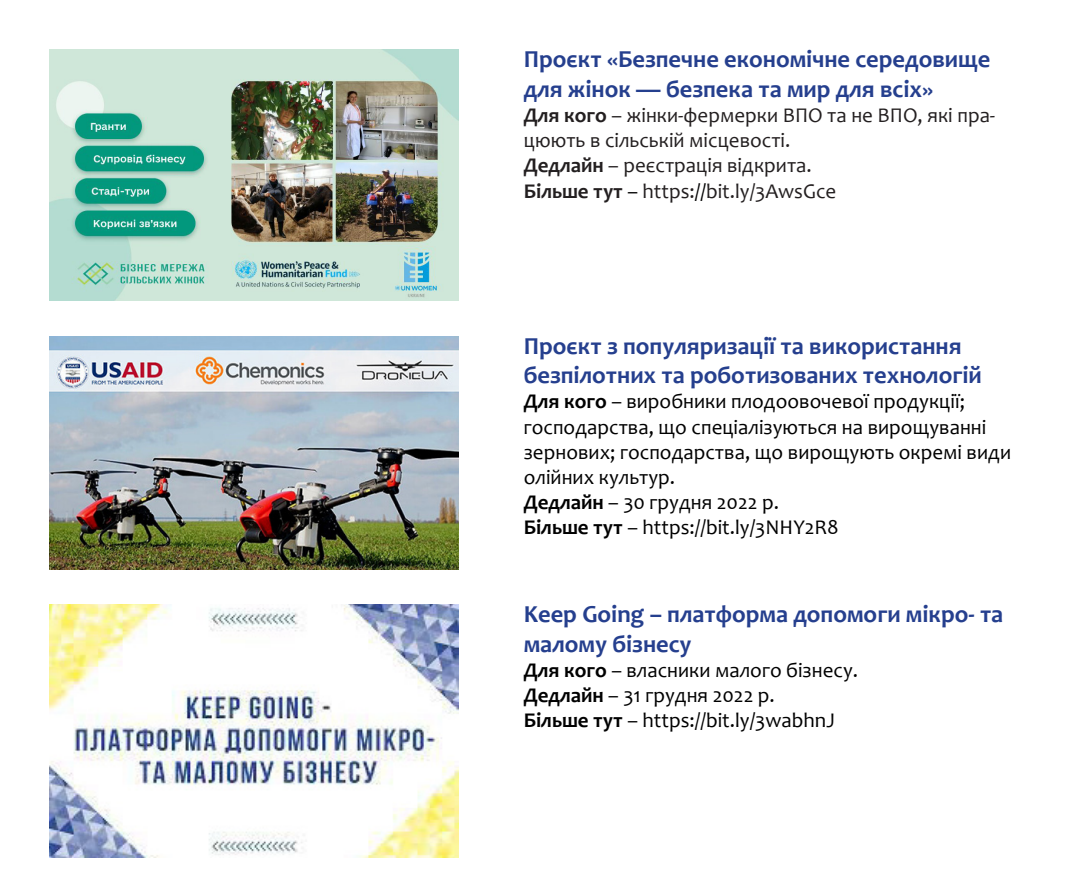
<style>
.page{position:relative;width:1071px;height:882px;background:#fff}
.page>*{position:absolute;margin:0;border:0;box-sizing:border-box;transform-origin:0 0}
.t1{font:700 24.5px/29.4px "Candara";color:#253f8e}
.t2{font:21px/25.2px "Candara";color:#000}
.t3{font:21px/25.2px "Candara";color:#231f20}
.s1{font-weight:700}
.s2{color:#000}
</style>
<div class="page">
<img style="left:50px;top:50px;width:408px;height:251px">
<img style="left:50px;top:336px;width:408px;height:233px">
<img style="left:50px;top:605px;width:408px;height:253px">
<p class="t1" style="left:524px;top:44px;width:468px">Проєкт «Безпечне економічне середовище для жінок — безпека та мир для всіх»</p>
<p class="t3" style="left:524px;top:102px;width:473px"><span class="s1">Для кого</span> – жінки-фермерки ВПО та не ВПО, які пра&shy;цюють в сільській місцевості.<br><span class="s1">Дедлайн</span> – реєстрація відкрита.<br><span class="s1">Більше тут</span> <span class="s2">–</span> https:<span class="s2">//</span>bit.ly/3AwsGce</p>
<p class="t1" style="left:524px;top:331px;width:460px">Проєкт з популяризації та використання безпілотних та роботизованих технологій</p>
<p class="t2" style="left:524px;top:389px;width:489px"><span class="s1">Для кого</span> – виробники плодоовочевої продукції; господарства, що спеціалізуються на вирощуванні зернових; господарства, що вирощують окремі види олійних культур.<br><span class="s1">Дедлайн</span> – 30 грудня 2022 р.<br><span class="s1">Більше тут</span> – https://bit.ly/3NHY2R8</p>
<p class="t1" style="left:524px;top:599px;width:481px">Keep Going – платформа допомоги мікро- та малому бізнесу</p>
<p class="t2" style="left:524px;top:657px;width:336px"><span class="s1">Для кого</span> – власники малого бізнесу.<br><span class="s1">Дедлайн</span> – 31 грудня 2022 р.<br><span class="s1">Більше тут</span> – https://bit.ly/3wabhnJ</p>
</div>
